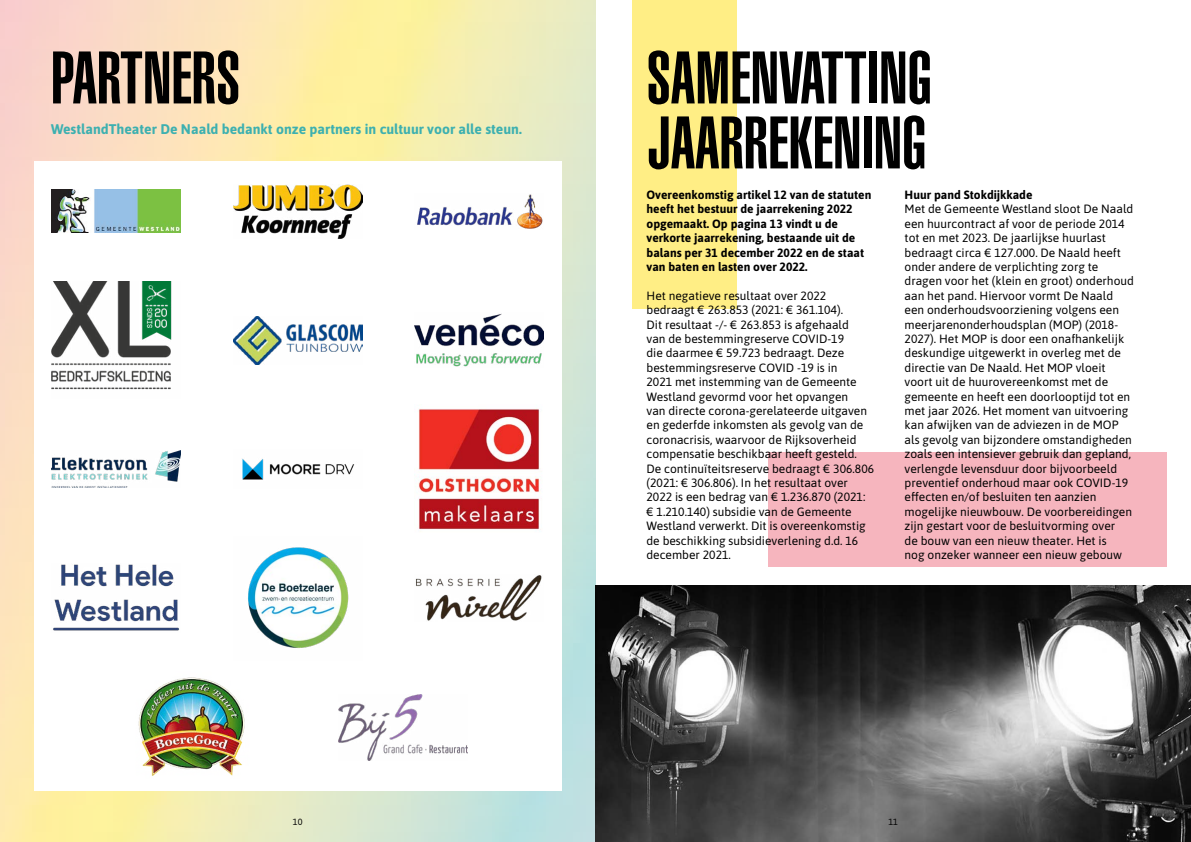
<style>
.page{position:relative;width:1191px;height:842px;background:#fff}
.page>*{position:absolute;margin:0;border:0;box-sizing:border-box;transform-origin:0 0}
.t1{font:73px/65px "Helvetica LT Std Ultra Comp";color:#000}
.t2{font:700 14px "Asap";color:#3db0b0}
.t3{font:12px/14.4px "Asap";color:#000}
.t4{font:700 12px/14.4px "Asap";color:#000}
.t5{font:9px "Asap";color:#000}
</style>
<div class="page">
<img style="left:52px;top:190px;width:129px;height:43px">
<img style="left:52px;top:282px;width:120px;height:108px">
<img style="left:52px;top:451px;width:129px;height:37px">
<img style="left:53px;top:564px;width:126px;height:67px">
<img style="left:233px;top:184px;width:129px;height:54px">
<img style="left:233px;top:316px;width:129px;height:48px">
<img style="left:242px;top:458px;width:113px;height:22px">
<img style="left:248px;top:547px;width:101px;height:101px">
<img style="left:138px;top:677px;width:107px;height:99px">
<img style="left:417px;top:194px;width:126px;height:35px">
<img style="left:415px;top:313px;width:129px;height:54px">
<img style="left:418px;top:408px;width:122px;height:122px">
<img style="left:415px;top:575px;width:127px;height:46px">
<img style="left:339px;top:694px;width:129px;height:66px">
<div style="left:632px;top:0;width:105px;height:309px;background:#ffee85"></div>
<div style="left:768px;top:452px;width:398px;height:115px;background:#f6b5be"></div>
<svg style="left:595px;top:585px;width:596px;height:257px;background:#545454"></svg>
<h1 class="t1" style="left:51px;top:46px;width:191px">PARTNERS</h1>
<p class="t2" style="left:51px;top:119px;width:472px">WestlandTheater De Naald bedankt onze partners in cultuur voor alle steun.</p>
<h1 class="t1" style="left:646px;top:46px;width:287px">SAMENVATTING<br>JAARREKENING</h1>
<p class="t4" style="left:646px;top:187px;width:226px">Overeenkomstig artikel 12 van de statuten heeft het bestuur de jaarrekening 2022 opgemaakt. Op pagina 13 vindt u de verkorte jaarrekening, bestaande uit de balans per 31 december 2022 en de staat van baten en lasten over 2022.</p>
<p class="t3" style="left:646px;top:288px;width:229px">Het negatieve resultaat over 2022 bedraagt € 263.853 (2021: € 361.104).<br>Dit resultaat -/- € 263.853 is afgehaald<br>van de bestemmingreserve COVID-19<br>die daarmee € 59.723 bedraagt. Deze bestemmingsreserve COVID -19 is in<br>2021 met instemming van de Gemeente Westland gevormd voor het opvangen<br>van directe corona-gerelateerde uitgaven en gederfde inkomsten als gevolg van de coronacrisis, waarvoor de Rijksoverheid compensatie beschikbaar heeft gesteld.<br>De continuïteitsreserve bedraagt € 306.806 (2021: € 306.806). In het resultaat over 2022 is een bedrag van € 1.236.870 (2021: € 1.210.140) subsidie van de Gemeente Westland verwerkt. Dit is overeenkomstig de beschikking subsidieverlening d.d. 16 december 2021.</p>
<p class="t4" style="left:904px;top:187px;width:129px">Huur pand Stokdijkkade</p>
<p class="t3" style="left:904px;top:201px;width:231px">Met de Gemeente Westland sloot De Naald een huurcontract af voor de periode 2014 tot en met 2023. De jaarlijkse huurlast bedraagt circa € 127.000. De Naald heeft onder andere de verplichting zorg te dragen voor het (klein en groot) onderhoud aan het pand. Hiervoor vormt De Naald een onderhoudsvoorziening volgens een meerjarenonderhoudsplan (MOP) (2018- 2027). Het MOP is door een onafhankelijk deskundige uitgewerkt in overleg met de directie van De Naald. Het MOP vloeit voort uit de huurovereenkomst met de gemeente en heeft een doorlooptijd tot en met jaar 2026. Het moment van uitvoering kan afwijken van de adviezen in de MOP als gevolg van bijzondere omstandigheden zoals een intensiever gebruik dan gepland, verlengde levensduur door bijvoorbeeld preventief onderhoud maar ook COVID-19 effecten en/of besluiten ten aanzien mogelijke nieuwbouw. De voorbereidingen zijn gestart voor de besluitvorming over<br>de bouw van een nieuw theater. Het is<br>nog onzeker wanneer een nieuw gebouw</p>
<p class="t5" style="left:293px;top:815px;width:11px">10</p>
<p class="t5" style="left:888px;top:815px;width:11px">11</p>
</div>
